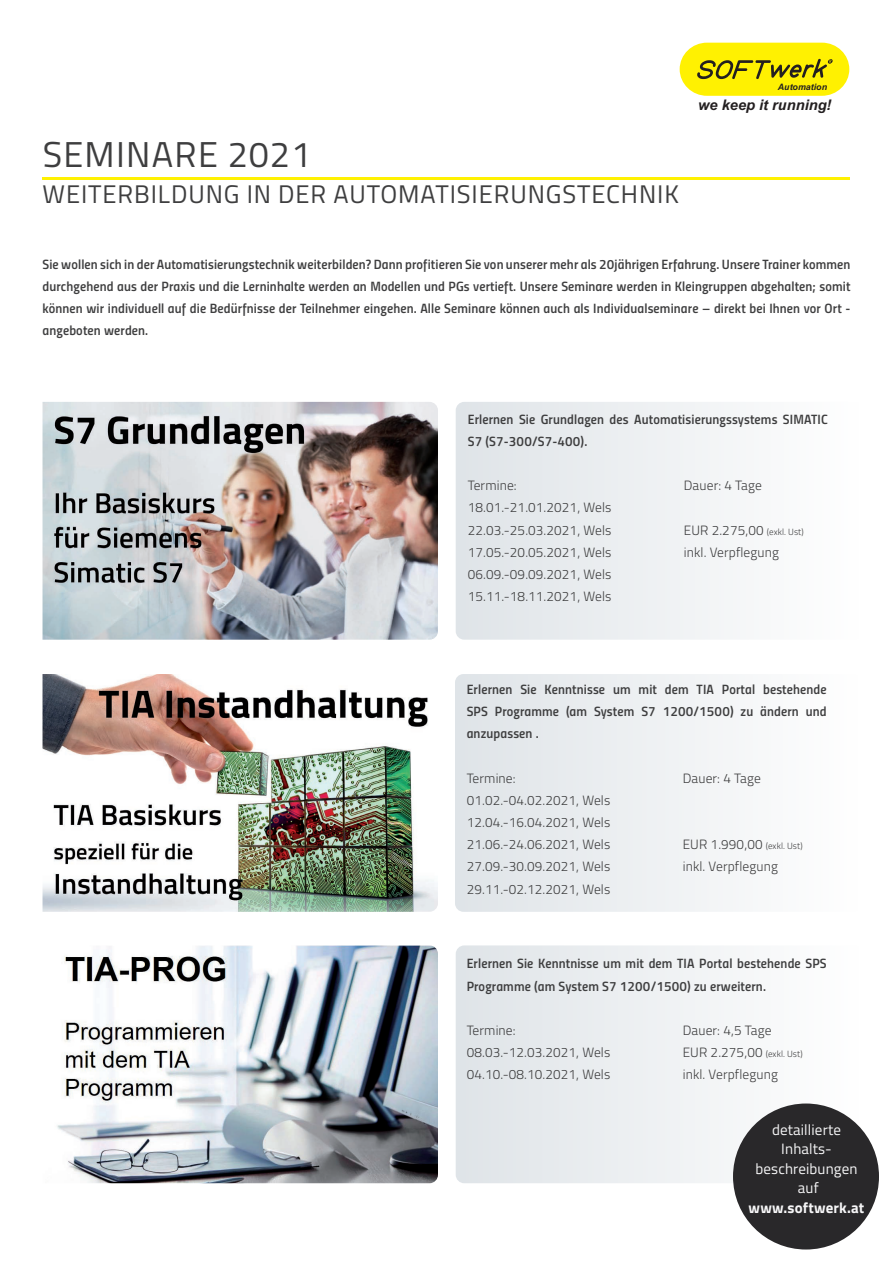
<style>
.page{position:relative;width:893px;height:1263px;background:#fff}
.page>*{position:absolute;margin:0;border:0;box-sizing:border-box;transform-origin:0 0}
.t1{font:36px "Titillium";letter-spacing:.035em;color:#3e3e3f}
.t2{font:25.5px "Titillium";letter-spacing:.035em;color:#3e3e3f}
.t3{font:15px/19.5px "Titillium";letter-spacing:.01em;color:#f6f6f7;text-align:center}
.t4{font:700 15px "Titillium";letter-spacing:.01em;color:#f6f6f7}
.t5{font:italic 700 14.55px "Arial";color:#231f20}
.t6{font:13.5px/22.2px "Titillium Semibold Upright";letter-spacing:.01em;color:#3e3e3f}
.t7{font:300 13.5px/22.2px "Titillium";letter-spacing:.01em;color:#3e3e3f}
.t8{font:italic 700 8.85px "Arial";color:#231f20}
.s1{font-size:9px}
</style>
<div class="page">
<svg style="left:456px;top:402px;width:277px;height:238px;fill:#eaedf0"></svg>
<img style="left:43px;top:402px;width:395px;height:238px">
<hr style="left:43px;top:177px;width:807px;height:2px;background:#fff101">
<svg style="left:680px;top:43px;width:169px;height:53px;background:#eade15"></svg>
<svg style="left:455px;top:674px;width:278px;height:238px;fill:#eaedf0"></svg>
<img style="left:43px;top:674px;width:395px;height:238px">
<svg style="left:456px;top:945px;width:398px;height:238px;fill:#edf0f2"></svg>
<img style="left:57px;top:945px;width:381px;height:238px">
<div style="left:733px;top:1103px;width:146px;height:146px;background:#29282a;border-radius:50%"></div>
<h1 class="t1" style="left:43px;top:128px;width:270px">SEMINARE 2021</h1>
<h2 class="t2" style="left:43px;top:175px;width:638px">WEITERBILDUNG IN DER AUTOMATISIERUNGSTECHNIK</h2>
<p class="t8" style="left:778px;top:81px;width:51px">Automation</p>
<p class="t5" style="left:698px;top:95px;width:135px">we keep it running!</p>
<p class="t6" style="left:43px;top:252px;width:809px;text-align:justify">Sie wollen sich in der Automatisierungstechnik weiterbilden? Dann profitieren Sie von unserer mehr als 20jährigen Erfahrung. Unsere Trainer kommen durchgehend aus der Praxis und die Lerninhalte werden an Modellen und PGs vertieft. Unsere Seminare werden in Kleingruppen abgehalten; somit können wir individuell auf die Bedürfnisse der Teilnehmer eingehen. Alle Seminare können auch als Individualseminare – direkt bei Ihnen vor Ort - angeboten werden.</p>
<p class="t6" style="left:468px;top:407px;width:361px">Erlernen Sie Grundlagen des Automatisierungssystems SIMATIC<br>S7 (S7-300/S7-400).</p>
<p class="t7" style="left:468px;top:474px;width:51px">Termine:</p>
<p class="t7" style="left:684px;top:474px;width:80px">Dauer: 4 Tage</p>
<p class="t7" style="left:468px;top:496px;width:145px">18.01.-21.01.2021, Wels<br>22.03.-25.03.2021, Wels</p>
<p class="t7" style="left:684px;top:518px;width:121px">EUR 2.275,00 <span class="s1">(exkl. Ust)</span></p>
<p class="t7" style="left:468px;top:540px;width:145px">17.05.-20.05.2021, Wels</p>
<p class="t7" style="left:684px;top:540px;width:97px">inkl. Verpflegung</p>
<p class="t7" style="left:468px;top:563px;width:145px">06.09.-09.09.2021, Wels<br>15.11.-18.11.2021, Wels</p>
<p class="t6" style="left:467px;top:677px;width:362px;text-align:justify">Erlernen Sie Kenntnisse um mit dem TIA Portal bestehende SPS Programme (am System S7 1200/1500) zu ändern und anzupassen .</p>
<p class="t7" style="left:467px;top:766px;width:51px">Termine:</p>
<p class="t7" style="left:683px;top:766px;width:80px">Dauer: 4 Tage</p>
<p class="t7" style="left:467px;top:788px;width:145px;text-align:justify">01.02.-04.02.2021, Wels 12.04.-16.04.2021, Wels 21.06.-24.06.2021, Wels</p>
<p class="t7" style="left:683px;top:833px;width:121px">EUR 1.990,00 <span class="s1">(exkl. Ust)</span></p>
<p class="t7" style="left:467px;top:855px;width:145px">27.09.-30.09.2021, Wels</p>
<p class="t7" style="left:683px;top:855px;width:97px">inkl. Verpflegung</p>
<p class="t7" style="left:467px;top:877px;width:145px">29.11.-02.12.2021, Wels</p>
<p class="t6" style="left:467px;top:952px;width:361px">Erlernen Sie Kenntnisse um mit dem TIA Portal bestehende SPS<br>Programme (am System S7 1200/1500) zu erweitern.</p>
<p class="t7" style="left:467px;top:1018px;width:51px">Termine:</p>
<p class="t7" style="left:683px;top:1018px;width:90px">Dauer: 4,5 Tage</p>
<p class="t7" style="left:467px;top:1041px;width:145px">08.03.-12.03.2021, Wels</p>
<p class="t7" style="left:683px;top:1041px;width:121px">EUR 2.275,00 <span class="s1">(exkl. Ust)</span></p>
<p class="t7" style="left:467px;top:1063px;width:145px">04.10.-08.10.2021, Wels</p>
<p class="t7" style="left:683px;top:1063px;width:97px">inkl. Verpflegung</p>
<p class="t3" style="left:755px;top:1119px;width:104px">detaillierte<br>Inhalts&shy;beschreibungen auf</p>
<p class="t4" style="left:749px;top:1196px;width:117px">www.softwerk.at</p>
</div>
